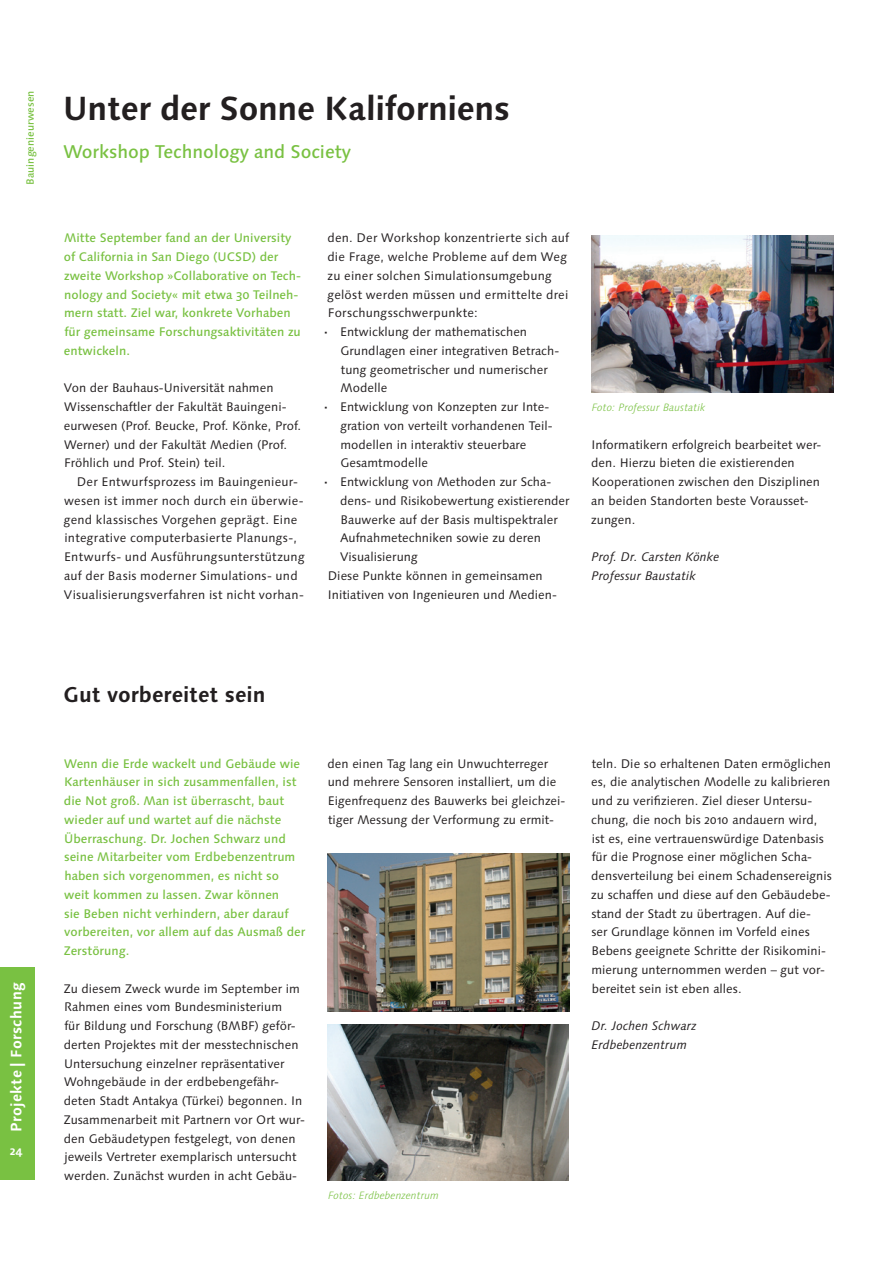
<style>
.page{position:relative;width:893px;height:1263px;background:#fff}
.page>*{position:absolute;margin:0;border:0;box-sizing:border-box;transform-origin:0 0}
.t1{font:700 33.45px "Linotype Syntax Os F";letter-spacing:-.01em;color:#231f20}
.t2{font:700 21.45px "Linotype Syntax Os F";letter-spacing:-.005em;color:#231f20}
.t3{font:500 18.45px "Linotype Syntax Os F";letter-spacing:-.005em;color:#79c142}
.t4{font:700 15px "Linotype Syntax Os F";letter-spacing:.02em;color:#fff}
.t5{font:12.45px/18.8px "Linotype Syntax Os F";letter-spacing:.005em;color:#231f20}
.t6{font:500 12.45px/18.8px "Linotype Syntax Os F";color:#79c142}
.t7{font:italic 12.45px/18.8px "Linotype Syntax Os F";letter-spacing:.005em;color:#231f20}
.t8{font:700 12px "Linotype Syntax Os F";color:#fff}
.t9{font:italic 300 10.65px "Linotype Syntax Os F";color:#79c142}
.t10{font:500 10.5px "Linotype Syntax Os F";color:#79c142}
.s1{font-weight:700}
</style>
<div class="page">
<div style="left:0;top:967px;width:34px;height:213px;background:#79c142"></div>
<img style="left:591px;top:235px;width:242px;height:157px">
<img style="left:327px;top:853px;width:243px;height:158px">
<img style="left:327px;top:1025px;width:242px;height:155px">
<p class="t10" style="left:24px;top:185px;width:96px;rotate:-90deg">Bauingenieurwesen</p>
<h1 class="t1" style="left:63px;top:88px;width:449px">Unter der Sonne Kaliforniens</h1>
<h3 class="t3" style="left:63px;top:140px;width:289px">Workshop Technology and Society</h3>
<p class="t6" style="left:64px;top:229px;width:239px">Mitte September fand an der University of California in San Diego (UCSD) der zweite Workshop »Collaborative on Tech&shy;nology and Society« mit etwa 30 Teilneh&shy;mern statt. Ziel war, konkrete Vorhaben für gemeinsame Forschungsaktivitäten zu entwickeln.</p>
<p class="t5" style="left:64px;top:379px;width:239px">Von der Bauhaus-Universität nahmen Wissenschaftler der Fakultät Bauingeni&shy;eurwesen (Prof. Beucke, Prof. Könke, Prof.<br>Werner) und der Fakultät Medien (Prof.<br>Fröhlich und Prof. Stein) teil.</p>
<p class="t5" style="left:64px;top:473px;width:242px;text-align:center">Der Entwurfsprozess im Bauingenieur&shy;wesen ist immer noch durch ein überwie&shy;gend klassisches Vorgehen geprägt. Eine integrative computerbasierte Planungs-, Entwurfs- und Ausführungsunterstützung auf der Basis moderner Simulations- und Visualisierungsverfahren ist nicht vorhan-</p>
<p class="t5" style="left:324px;top:229px;width:246px">den. Der Workshop konzentrierte sich auf die Frage, welche Probleme auf dem Weg zu einer solchen Simulationsumgebung gelöst werden müssen und ermittelte drei Forschungsschwerpunkte:<br><span class="s1">·</span> Entwicklung der mathematischen</p>
<p class="t5" style="left:340px;top:341px;width:220px">Grundlagen einer integrativen Betrach-</p>
<p class="t5" style="left:341px;top:360px;width:208px">tung geometrischer und numerischer</p>
<p class="t5" style="left:340px;top:379px;width:48px">Modelle</p>
<p class="t5" style="left:324px;top:398px;width:227px"><span class="s1">·</span> Entwicklung von Konzepten zur Inte-</p>
<p class="t5" style="left:340px;top:416px;width:214px">gration von verteilt vorhandenen Teil-</p>
<p class="t5" style="left:340px;top:435px;width:188px">modellen in interaktiv steuerbare</p>
<p class="t5" style="left:340px;top:454px;width:89px">Gesamtmodelle</p>
<p class="t5" style="left:324px;top:473px;width:229px"><span class="s1">·</span> Entwicklung von Methoden zur Scha-</p>
<p class="t5" style="left:340px;top:491px;width:231px">dens- und Risikobewertung existierender</p>
<p class="t5" style="left:341px;top:510px;width:219px">Bauwerke auf der Basis multispektraler</p>
<p class="t5" style="left:340px;top:529px;width:203px">Aufnahmetechniken sowie zu deren</p>
<p class="t5" style="left:340px;top:548px;width:79px">Visualisierung</p>
<p class="t5" style="left:328px;top:566px;width:216px">Diese Punkte können in gemeinsamen</p>
<p class="t5" style="left:328px;top:585px;width:231px">Initiativen von Ingenieuren und Medien-</p>
<p class="t9" style="left:592px;top:401px;width:115px">Foto: Professur Baustatik</p>
<p class="t5" style="left:591px;top:435px;width:232px">Informatikern erfolgreich bearbeitet wer&shy;den. Hierzu bieten die existierenden Kooperationen zwischen den Disziplinen an beiden Standorten beste Vorausset&shy;zungen.</p>
<p class="t7" style="left:591px;top:548px;width:129px">Prof. Dr. Carsten Könke<br>Professur Baustatik</p>
<p class="t4" style="left:7px;top:1132px;width:151px;rotate:-90deg">Projekte | Forschung</p>
<p class="t8" style="left:10px;top:1143px;width:14px">24</p>
<h2 class="t2" style="left:64px;top:681px;width:203px">Gut vorbereitet sein</h2>
<p class="t6" style="left:64px;top:754px;width:243px">Wenn die Erde wackelt und Gebäude wie Kartenhäuser in sich zusammenfallen, ist die Not groß. Man ist überrascht, baut wieder auf und wartet auf die nächste Überraschung. Dr. Jochen Schwarz und seine Mitarbeiter vom Erdbebenzentrum haben sich vorgenommen, es nicht so weit kommen zu lassen. Zwar können<br>sie Beben nicht verhindern, aber darauf vorbereiten, vor allem auf das Ausmaß der Zerstörung.</p>
<p class="t5" style="left:64px;top:979px;width:243px">Zu diesem Zweck wurde im September im Rahmen eines vom Bundesministerium<br>für Bildung und Forschung (BMBF) geför&shy;derten Projektes mit der messtechnischen Untersuchung einzelner repräsentativer Wohngebäude in der erdbebengefähr&shy;deten Stadt Antakya (Türkei) begonnen. In Zusammenarbeit mit Partnern vor Ort wur&shy;den Gebäudetypen festgelegt, von denen jeweils Vertreter exemplarisch untersucht werden. Zunächst wurden in acht Gebäu-</p>
<p class="t5" style="left:327px;top:754px;width:239px">den einen Tag lang ein Unwuchterreger und mehrere Sensoren installiert, um die Eigenfrequenz des Bauwerks bei gleichzei&shy;tiger Messung der Verformung zu ermit-</p>
<p class="t5" style="left:591px;top:754px;width:242px">teln. Die so erhaltenen Daten ermöglichen es, die analytischen Modelle zu kalibrieren und zu verifizieren. Ziel dieser Untersu&shy;chung, die noch bis 2010 andauern wird, ist es, eine vertrauenswürdige Datenbasis für die Prognose einer möglichen Scha&shy;densverteilung bei einem Schadensereignis zu schaffen und diese auf den Gebäudebe&shy;stand der Stadt zu übertragen. Auf die-<br>ser Grundlage können im Vorfeld eines Bebens geeignete Schritte der Risikomini&shy;mierung unternommen werden – gut vor&shy;bereitet sein ist eben alles.</p>
<p class="t7" style="left:592px;top:1016px;width:107px">Dr. Jochen Schwarz<br>Erdbebenzentrum</p>
<p class="t9" style="left:328px;top:1189px;width:112px">Fotos: Erdbebenzentrum</p>
</div>
